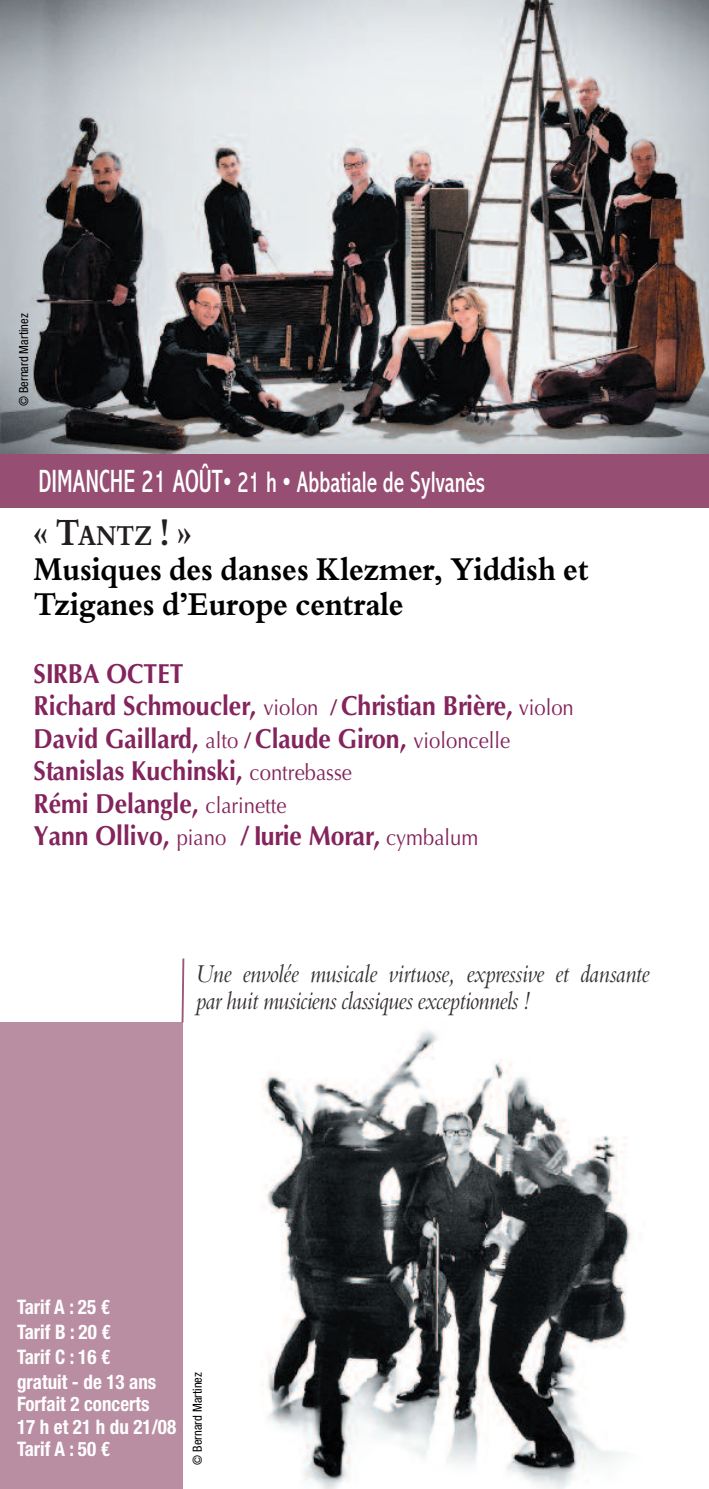
<style>
.page{position:relative;width:709px;height:1489px;background:#fff}
.page>*{position:absolute;margin:0;border:0;box-sizing:border-box;transform-origin:0 0}
.t1{font:700 37.5px "Bergamo Std";color:#231f20;scale:.82 1}
.t2{font:700 32.5px/35px "Bergamo Std";color:#000;scale:.9 1}
.t3{font:condensed 30px "Abadi";color:#fff;scale:.8 1}
.t4{font:700 27.5px/32.5px "Optima";color:#84245d;scale:.9 1}
.t5{font:italic 25px/27.5px "Bergamo Std";letter-spacing:-.015em;color:#363034;scale:.88 1}
.t6{font:700 condensed 20px/25px "Helvetica Neue";color:#fff;scale:.95 1}
.t7{font:condensed 12.5px "Helvetica Neue";color:#000}
.s1{font-size:32.5px}
.s2{font-size:28px}
.s3{font-weight:400;font-size:22.5px}
.s4{font-size:22.5px}
</style>
<div class="page">
<div style="left:0;top:1021px;width:182px;height:467px;background:#ba8ea2"></div>
<div style="left:0;top:450px;width:709px;height:57px;background:#964e73"></div>
<img style="left:0;top:0;width:709px;height:453px">
<hr style="left:0;top:1022px;width:1px;height:466px;background:#fff">
<img style="left:261px;top:1030px;width:371px;height:458px">
<svg style="left:181px;top:958px;width:4px;height:66px"></svg>
<p class="t7" style="left:19px;top:406px;width:94px;rotate:-90deg">© Bernard Martinez</p>
<p class="t3" style="left:39px;top:464px;width:560px"><span class="s1">DIMANCHE 21 AOÛT</span>• 21 h • Abbatiale de Sylvanès</p>
<h1 class="t1" style="left:34px;top:518px;width:194px">« T<span class="s2">ANTZ</span> ! »</h1>
<p class="t2" style="left:34px;top:555px;width:618px">Musiques des danses Klezmer, Yiddish et<br>Tziganes d’Europe centrale</p>
<p class="t4" style="left:34px;top:657px;width:602px">SIRBA OCTET<br>Richard Schmoucler, <span class="s3">violon</span> <span class="s4">/</span> Christian Brière, <span class="s3">violon </span>David Gaillard, <span class="s3">alto</span> <span class="s4">/</span> Claude Giron, <span class="s3">violoncelle </span>Stanislas Kuchinski, <span class="s3">contrebasse<br></span>Rémi Delangle, <span class="s3">clarinette<br></span>Yann Ollivo, <span class="s3">piano</span> / Iurie Morar, <span class="s3">cymbalum</span></p>
<p class="t5" style="left:196px;top:962px;width:517px">Une envolée musicale virtuose, expressive et dansante par huit musiciens classiques exceptionnels !</p>
<p class="t6" style="left:17px;top:1293px;width:148px">Tarif A : 25 €<br>Tarif B : 20 €<br>Tarif C : 16 € gratuit - de 13 ans</p>
<p class="t6" style="left:17px;top:1392px;width:169px;line-height:22.5px">Forfait 2 concerts<br>17 h et 21 h du 21/08<br>Tarif A : 50 €</p>
<p class="t7" style="left:193px;top:1464px;width:94px;rotate:-90deg">© Bernard Martinez</p>
</div>
